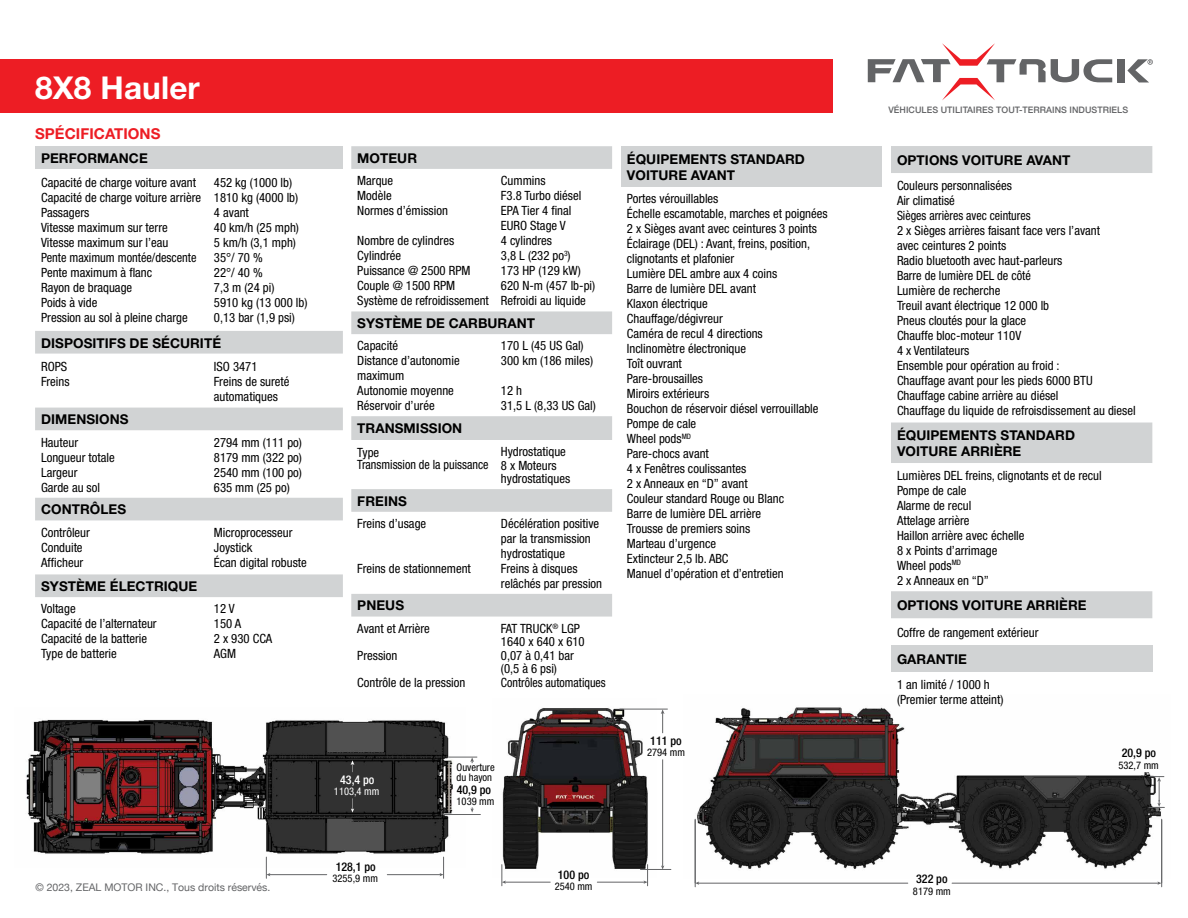
<style>
.page{position:relative;width:1188px;height:918px;background:#fff}
.page>*{position:absolute;margin:0;border:0;box-sizing:border-box;transform-origin:0 0}
.t1{font:700 31.5px "Helvetica Neue";letter-spacing:.005em;color:#fff}
.t2{font:700 15px "Helvetica Neue";letter-spacing:.005em;color:#ed1d24}
.t3{font:700 13.5px/16.2px "Helvetica Neue";letter-spacing:.005em;color:#000}
.t4{font:condensed 12.75px/15px "Helvetica Neue";color:#000}
.t5{font:500 condensed 12px "Helvetica Neue";color:#000}
.t6{font:500 condensed 12px "Helvetica Neue";color:#fff}
.t7{font:condensed 10.5px/10.5px "Helvetica Neue";color:#000}
.t8{font:10.5px "Helvetica Neue";color:#636466}
.t9{font:condensed 10.5px "Helvetica Neue";color:#fff}
.t10{font:500 8.85px "Helvetica Neue";letter-spacing:.005em;color:#636466}
</style>
<div class="page">
<div style="left:0;top:59px;width:833px;height:54px;background:#ed1d24"></div>
<div style="left:1118px;top:59px;width:7px;height:23px;background:#636466"></div>
<svg style="left:868px;top:43px;width:244px;height:57px"></svg>
<svg style="left:1127px;top:59px;width:26px;height:23px"></svg>
<div style="left:35px;top:146px;width:308px;height:23px;background:#d1d3d4"></div>
<svg style="left:35px;top:331px;width:308px;height:266px"></svg>
<img style="left:694px;top:707px;width:471px;height:172px">
<img style="left:26px;top:719px;width:439px;height:148px">
<img style="left:501px;top:708px;width:156px;height:170px">
<hr style="left:640px;top:869px;width:31px;height:1px;background:#636466">
<hr style="left:505px;top:882px;width:45px;height:1px;background:#636466">
<hr style="left:597px;top:882px;width:48px;height:1px;background:#636466">
<svg style="left:502px;top:865px;width:4px;height:21px"></svg>
<svg style="left:644px;top:865px;width:4px;height:21px"></svg>
<hr style="left:269px;top:874px;width:58px;height:1px;background:#636466">
<hr style="left:387px;top:874px;width:54px;height:1px;background:#636466">
<svg style="left:266px;top:857px;width:4px;height:21px"></svg>
<svg style="left:440px;top:857px;width:4px;height:21px"></svg>
<hr style="left:619px;top:709px;width:49px;height:1px;background:#636466">
<svg style="left:661px;top:709px;width:4px;height:24px"></svg>
<hr style="left:662px;top:759px;width:1px;height:108px;background:#636466">
<hr style="left:444px;top:814px;width:36px;height:1px;background:#636466">
<svg style="left:448px;top:757px;width:29px;height:6px"></svg>
<svg style="left:470px;top:807px;width:4px;height:6px"></svg>
<hr style="left:952px;top:883px;width:207px;height:1px;background:#636466">
<hr style="left:698px;top:883px;width:210px;height:1px;background:#636466">
<hr style="left:695px;top:820px;width:1px;height:67px;background:#636466">
<hr style="left:695px;top:819px;width:1px;height:64px;background:#636466">
<hr style="left:1161px;top:820px;width:1px;height:67px;background:#636466">
<hr style="left:1161px;top:819px;width:1px;height:64px;background:#636466">
<svg style="left:1149px;top:776px;width:15px;height:32px"></svg>
<svg style="left:351px;top:760px;width:3px;height:12px"></svg>
<svg style="left:351px;top:798px;width:3px;height:15px"></svg>
<svg style="left:351px;top:146px;width:261px;height:471px"></svg>
<svg style="left:891px;top:146px;width:261px;height:472px"></svg>
<div style="left:891px;top:645px;width:261px;height:27px;background:#d1d3d4"></div>
<div style="left:621px;top:146px;width:260px;height:41px;background:#d1d3d4"></div>
<h1 class="t1" style="left:35px;top:68px;width:166px">8X8 Hauler</h1>
<p class="t2" style="left:35px;top:124px;width:127px">SPÉCIFICATIONS</p>
<p class="t3" style="left:41px;top:150px;width:108px">PERFORMANCE</p>
<p class="t4" style="left:41px;top:175px;width:162px">Capacité de charge voiture avant<br>Capacité de charge voiture arrière<br>Passagers<br>Vitesse maximum sur terre<br>Vitesse maximum sur l’eau<br>Pente maximum montée/descente<br>Pente maximum à flanc<br>Rayon de braquage<br>Poids à vide<br>Pression au sol à pleine charge</p>
<p class="t4" style="left:214px;top:175px;width:95px">452 kg (1000 lb)<br>1810 kg (4000 lb)<br>4 avant<br>40 km/h (25 mph)<br>5 km/h (3,1 mph)<br>35°/ 70 %<br>22°/ 40 %<br>7,3 m (24 pi)<br>5910 kg (13 000 lb)<br>0,13 bar (1,9 psi)</p>
<p class="t3" style="left:41px;top:334px;width:181px">DISPOSITIFS DE SÉCURITÉ</p>
<p class="t4" style="left:41px;top:359px;width:30px">ROPS<br>Freins</p>
<p class="t4" style="left:214px;top:359px;width:77px">ISO 3471<br>Freins de sureté automatiques</p>
<p class="t3" style="left:41px;top:411px;width:89px">DIMENSIONS</p>
<p class="t4" style="left:41px;top:434px;width:75px">Hauteur<br>Longueur totale<br>Largeur<br>Garde au sol</p>
<p class="t4" style="left:214px;top:434px;width:90px;text-align:justify">2794 mm (111 po)<br>8179 mm (322 po)<br>2540 mm (100 po)<br>635 mm (25 po)</p>
<p class="t3" style="left:41px;top:501px;width:87px">CONTRÔLES</p>
<p class="t4" style="left:41px;top:525px;width:50px">Contrôleur<br>Conduite<br>Afficheur</p>
<p class="t4" style="left:214px;top:525px;width:94px">Microprocesseur<br>Joystick<br>Écan digital robuste</p>
<p class="t3" style="left:41px;top:578px;width:158px">SYSTÈME ÉLECTRIQUE</p>
<p class="t4" style="left:41px;top:601px;width:117px">Voltage<br>Capacité de l’alternateur<br>Capacité de la batterie<br>Type de batterie</p>
<p class="t4" style="left:214px;top:601px;width:60px">12 V<br>150 A<br>2 x 930 CCA<br>AGM</p>
<p class="t8" style="left:35px;top:880px;width:236px">© 2023, ZEAL MOTOR INC., Tous droits réservés.</p>
<p class="t3" style="left:357px;top:150px;width:61px">MOTEUR</p>
<p class="t4" style="left:357px;top:173px;width:92px">Marque<br>Modèle<br>Normes d’émission</p>
<p class="t4" style="left:357px;top:233px;width:133px">Nombre de cylindres<br>Cylindrée<br>Puissance @ 2500 RPM<br>Couple @ 1500 RPM<br>Système de refroidissement</p>
<p class="t4" style="left:501px;top:173px;width:96px">Cummins<br>F3.8 Turbo diésel<br>EPA Tier 4 final<br>EURO Stage V<br>4 cylindres<br>3,8 L (232 po<sup>3</sup>)<br>173 HP (129 kW)<br>620 N-m (457 lb-pi)<br>Refroidi au liquide</p>
<p class="t3" style="left:357px;top:315px;width:179px">SYSTÈME DE CARBURANT</p>
<p class="t4" style="left:357px;top:338px;width:104px">Capacité<br>Distance d’autonomie maximum<br>Autonomie moyenne<br>Réservoir d’urée</p>
<p class="t4" style="left:501px;top:338px;width:94px">170 L (45 US Gal)<br>300 km (186 miles)</p>
<p class="t4" style="left:501px;top:383px;width:96px">12 h<br>31,5 L (8,33 US Gal)</p>
<p class="t3" style="left:357px;top:420px;width:106px">TRANSMISSION</p>
<p class="t4" style="left:357px;top:446px;width:133px;line-height:12px">Type<br>Transmission de la puissance</p>
<p class="t4" style="left:501px;top:445px;width:71px;line-height:13.5px">Hydrostatique<br>8 x Moteurs hydrostatiques</p>
<p class="t3" style="left:357px;top:493px;width:51px">FREINS</p>
<p class="t4" style="left:357px;top:516px;width:71px">Freins d’usage</p>
<p class="t4" style="left:357px;top:561px;width:115px">Freins de stationnement</p>
<p class="t4" style="left:501px;top:516px;width:103px">Décélération positive par la transmission hydrostatique<br>Freins à disques relâchés par pression</p>
<p class="t3" style="left:357px;top:597px;width:48px">PNEUS</p>
<p class="t4" style="left:357px;top:615px;width:110px;line-height:27px">Avant et Arrière<br>Pression<br>Contrôle de la pression</p>
<p class="t4" style="left:501px;top:622px;width:106px;line-height:13.5px">FAT TRUCK<sup>®</sup> LGP<br>1640 x 640 x 610<br>0,07 à 0,41 bar<br>(0,5 à 6 psi)<br>Contrôles automatiques</p>
<p class="t6" style="left:340px;top:772px;width:36px">43,4 po</p>
<p class="t9" style="left:334px;top:785px;width:47px">1103,4 mm</p>
<p class="t7" style="left:457px;top:762px;width:40px">Ouverture du hayon</p>
<p class="t5" style="left:457px;top:783px;width:36px">40,9 po</p>
<p class="t7" style="left:457px;top:796px;width:39px">1039 mm</p>
<p class="t3" style="left:627px;top:150px;width:180px">ÉQUIPEMENTS STANDARD<br>VOITURE AVANT</p>
<p class="t4" style="left:627px;top:191px;width:202px">Portes vérouillables<br>Échelle escamotable, marches et poignées<br>2 x Sièges avant avec ceintures 3 points<br>Éclairage (DEL) : Avant, freins, position, clignotants et plafonier<br>Lumière DEL ambre aux 4 coins<br>Barre de lumière DEL avant<br>Klaxon électrique<br>Chauffage/dégivreur<br>Caméra de recul 4 directions<br>Inclinomètre électronique<br>Toît ouvrant<br>Pare-brousailles<br>Miroirs extérieurs<br>Bouchon de réservoir diésel verrouillable<br>Pompe de cale<br>Wheel pods<sup>MD<br></sup>Pare-chocs avant<br>4 x Fenêtres coulissantes<br>2 x Anneaux en ‘‘D’’ avant<br>Couleur standard Rouge ou Blanc<br>Barre de lumière DEL arrière<br>Trousse de premiers soins<br>Marteau d’urgence<br>Extincteur 2,5 lb. ABC<br>Manuel d’opération et d’entretien</p>
<p class="t5" style="left:650px;top:733px;width:33px">111 po</p>
<p class="t7" style="left:647px;top:747px;width:39px">2794 mm</p>
<p class="t5" style="left:336px;top:860px;width:42px">128,1 po</p>
<p class="t7" style="left:333px;top:873px;width:47px">3255,9 mm</p>
<p class="t5" style="left:558px;top:867px;width:33px">100 po</p>
<p class="t7" style="left:555px;top:881px;width:39px">2540 mm</p>
<p class="t10" style="left:888px;top:103px;width:241px">VÉHICULES UTILITAIRES TOUT-TERRAINS INDUSTRIELS</p>
<p class="t3" style="left:897px;top:152px;width:175px">OPTIONS VOITURE AVANT</p>
<p class="t4" style="left:897px;top:178px;width:240px">Couleurs personnalisées<br>Air climatisé<br>Sièges arrières avec ceintures<br>2 x Sièges arrières faisant face vers l’avant<br>avec ceintures 2 points<br>Radio bluetooth avec haut-parleurs<br>Barre de lumière DEL de côté<br>Lumière de recherche<br>Treuil avant électrique 12 000 lb<br>Pneus cloutés pour la glace<br>Chauffe bloc-moteur 110V<br>4 x Ventilateurs<br>Ensemble pour opération au froid :<br>Chauffage avant pour les pieds 6000 BTU<br>Chauffage cabine arrière au diésel<br>Chauffage du liquide de refroisdissement au diesel</p>
<p class="t3" style="left:897px;top:427px;width:180px">ÉQUIPEMENTS STANDARD<br>VOITURE ARRIÈRE</p>
<p class="t4" style="left:897px;top:468px;width:206px">Lumières DEL freins, clignotants et de recul<br>Pompe de cale<br>Alarme de recul<br>Attelage arrière<br>Haillon arrière avec échelle<br>8 x Points d’arrimage<br>Wheel pods<sup>MD<br></sup>2 x Anneaux en ‘‘D’’</p>
<p class="t3" style="left:897px;top:597px;width:191px">OPTIONS VOITURE ARRIÈRE</p>
<p class="t4" style="left:897px;top:625px;width:143px">Coffre de rangement extérieur</p>
<p class="t3" style="left:897px;top:651px;width:71px">GARANTIE</p>
<p class="t4" style="left:897px;top:677px;width:108px">1 an limité / 1000 h (Premier terme atteint)</p>
<p class="t5" style="left:916px;top:872px;width:33px">322 po</p>
<p class="t7" style="left:913px;top:886px;width:39px">8179 mm</p>
<p class="t5" style="left:1122px;top:746px;width:36px">20,9 po</p>
<p class="t7" style="left:1118px;top:760px;width:42px">532,7 mm</p>
</div>
